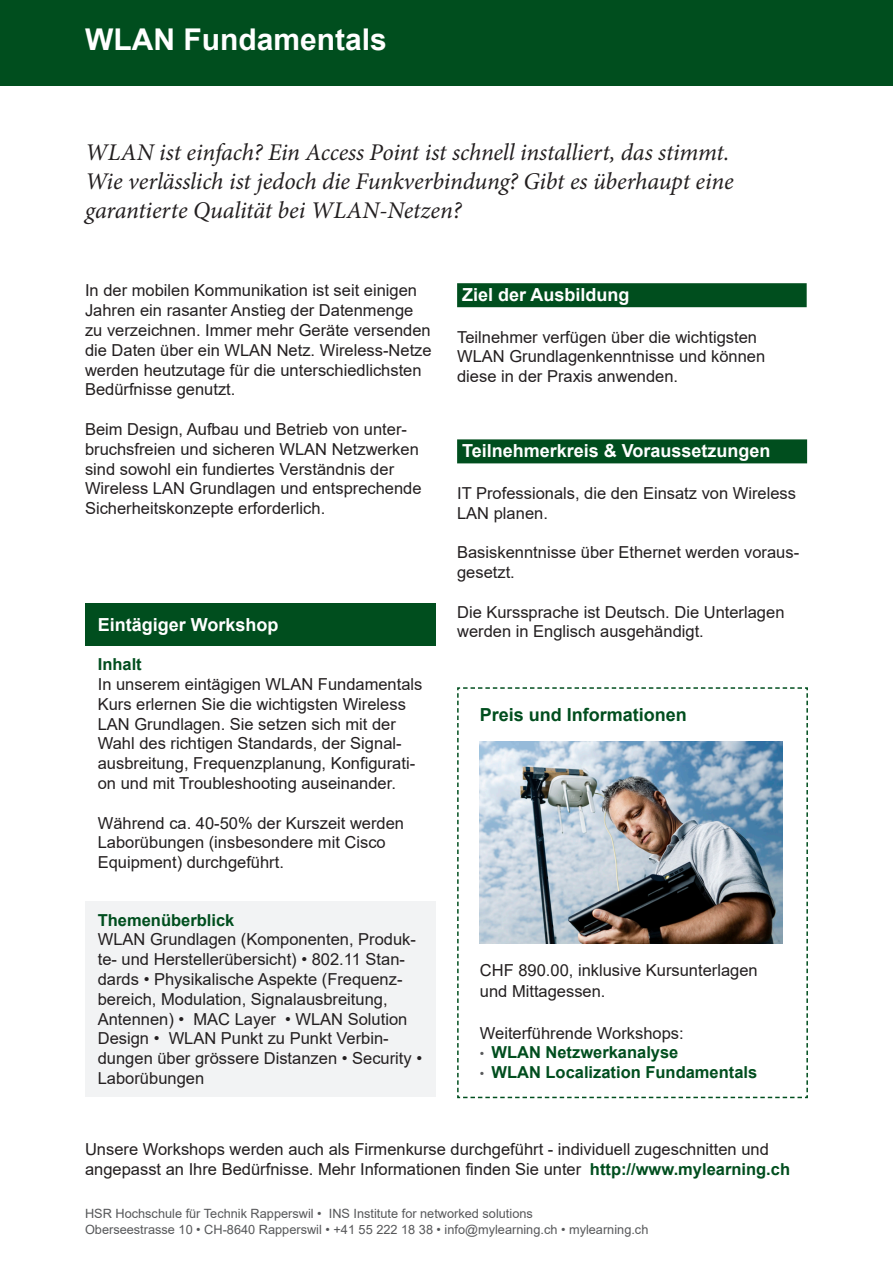
<style>
.page{position:relative;width:893px;height:1263px;background:#fff}
.page>*{position:absolute;margin:0;border:0;box-sizing:border-box;transform-origin:0 0}
.t1{font:700 30px "Arial";color:#fff}
.t2{font:italic 24px/28.8px "Minion Pro";letter-spacing:-.01em;color:#231f20}
.t3{font:700 18px "Arial";color:#fff}
.t4{font:700 18px "Arial";color:#004e1e}
.t5{font:16.5px/19.8px "Arial";color:#231f20}
.t6{font:700 16.5px "Arial";color:#004e1e}
.t7{font:12.75px "Arial";color:#57585a}
.s1{font-weight:700;color:#004e1e}
</style>
<div class="page">
<div style="left:0;top:0;width:893px;height:85px;background:#004e1e"></div>
<svg style="left:457px;top:687px;width:351px;height:412px"></svg>
<img style="left:480px;top:741px;width:303px;height:202px">
<div style="left:457px;top:439px;width:350px;height:24px;background:#004e1e"></div>
<div style="left:457px;top:283px;width:350px;height:24px;background:#004e1e"></div>
<div style="left:85px;top:603px;width:351px;height:42px;background:#004e1e"></div>
<div style="left:85px;top:901px;width:351px;height:196px;background:#f2f3f4"></div>
<p class="t1" style="left:85px;top:18px;width:303px">WLAN Fundamentals</p>
<p class="t2" style="left:85px;top:138px;width:650px">WLAN ist einfach? Ein Access Point ist schnell installiert, das stimmt.<br>Wie verlässlich ist jedoch die Funkverbindung? Gibt es überhaupt eine garantierte Qualität bei WLAN-Netzen?</p>
<p class="t5" style="left:85px;top:281px;width:348px">In der mobilen Kommunikation ist seit einigen Jahren ein rasanter Anstieg der Datenmenge zu verzeichnen. Immer mehr Geräte versenden die Daten über ein WLAN Netz. Wireless-Netze werden heutzutage für die unterschiedlichsten Bedürfnisse genutzt.</p>
<p class="t5" style="left:85px;top:419px;width:323px">Beim Design, Aufbau und Betrieb von unter-</p>
<p class="t5" style="left:85px;top:459px;width:338px">sind sowohl ein fundiertes Verständnis der<br>Wireless LAN Grundlagen und entsprechende<br>Sicherheitskonzepte erforderlich.</p>
<p class="t5" style="left:85px;top:439px;width:335px">bruchsfreien und sicheren WLAN Netzwerken</p>
<p class="t3" style="left:98px;top:612px;width:182px">Eintägiger Workshop</p>
<p class="t6" style="left:98px;top:653px;width:46px">Inhalt</p>
<p class="t5" style="left:98px;top:674px;width:326px">In unserem eintägigen WLAN Fundamentals<br>Kurs erlernen Sie die wichtigsten Wireless<br>LAN Grundlagen. Sie setzen sich mit der</p>
<p class="t5" style="left:98px;top:733px;width:305px">Wahl des richtigen Standards, der Signal-</p>
<p class="t5" style="left:98px;top:753px;width:319px">ausbreitung, Frequenzplanung, Konfigurati-</p>
<p class="t5" style="left:98px;top:773px;width:300px">on und mit Troubleshooting auseinander.</p>
<p class="t5" style="left:98px;top:813px;width:308px">Während ca. 40-50% der Kurszeit werden<br>Laborübungen (insbesondere mit Cisco<br>Equipment) durchgeführt.</p>
<p class="t6" style="left:98px;top:908px;width:138px">Themenüberblick</p>
<p class="t5" style="left:98px;top:929px;width:320px">WLAN Grundlagen (Komponenten, Produk-</p>
<p class="t5" style="left:98px;top:949px;width:309px">te- und Herstellerübersicht) • 802.11 Stan-</p>
<p class="t5" style="left:98px;top:969px;width:306px">dards • Physikalische Aspekte (Frequenz-</p>
<p class="t5" style="left:98px;top:989px;width:291px">bereich, Modulation, Signalausbreitung,</p>
<p class="t5" style="left:98px;top:1009px;width:88px">Antennen) •</p>
<p class="t5" style="left:98px;top:1048px;width:326px">dungen über grössere Distanzen • Security •</p>
<p class="t5" style="left:193px;top:1009px;width:84px">MAC Layer</p>
<p class="t5" style="left:285px;top:1009px;width:124px">• WLAN Solution</p>
<p class="t5" style="left:98px;top:1028px;width:63px">Design •</p>
<p class="t5" style="left:98px;top:1068px;width:108px">Laborübungen</p>
<p class="t5" style="left:169px;top:1028px;width:222px">WLAN Punkt zu Punkt Verbin-</p>
<p class="t3" style="left:462px;top:282px;width:169px">Ziel der Ausbildung</p>
<p class="t5" style="left:457px;top:327px;width:310px">Teilnehmer verfügen über die wichtigsten<br>WLAN Grundlagenkenntnisse und können diese in der Praxis anwenden.</p>
<p class="t3" style="left:462px;top:438px;width:310px">Teilnehmerkreis &amp; Voraussetzungen</p>
<p class="t5" style="left:457px;top:483px;width:340px">IT Professionals, die den Einsatz von Wireless<br>LAN planen.</p>
<p class="t5" style="left:457px;top:542px;width:344px">Basiskenntnisse über Ethernet werden voraus-</p>
<p class="t5" style="left:457px;top:562px;width:59px">gesetzt.</p>
<p class="t5" style="left:457px;top:602px;width:329px">Die Kurssprache ist Deutsch. Die Unterlagen werden in Englisch ausgehändigt.</p>
<p class="t4" style="left:480px;top:702px;width:209px">Preis und Informationen</p>
<p class="t5" style="left:480px;top:959px;width:279px;line-height:21.6px">CHF 890.00, inklusive Kursunterlagen und Mittagessen.</p>
<p class="t5" style="left:480px;top:1023px;width:205px">Weiterführende Workshops:</p>
<p class="t6" style="left:491px;top:1041px;width:189px">WLAN Netzwerkanalyse</p>
<p class="t7" style="left:480px;top:1045px;width:6px">•</p>
<p class="t6" style="left:491px;top:1061px;width:267px">WLAN Localization Fundamentals</p>
<p class="t7" style="left:480px;top:1065px;width:6px">•</p>
<p class="t5" style="left:590px;top:1139px;width:202px;text-indent:-505px">Unsere Workshops werden auch als Firmenkurse durchgeführt - individuell zugeschnitten und <span class="s1">http://www.mylearning.ch</span></p>
<p class="t5" style="left:85px;top:1159px;width:498px">angepasst an Ihre Bedürfnisse. Mehr Informationen finden Sie unter</p>
<p class="t7" style="left:85px;top:1205px;width:238px">HSR Hochschule für Technik Rapperswil •</p>
<p class="t7" style="left:85px;top:1220px;width:565px">Oberseestrasse 10 • CH-8640 Rapperswil • +41 55 222 18 38 • info@mylearning.ch • mylearning.ch</p>
<p class="t7" style="left:329px;top:1205px;width:206px">INS Institute for networked solutions</p>
</div>
